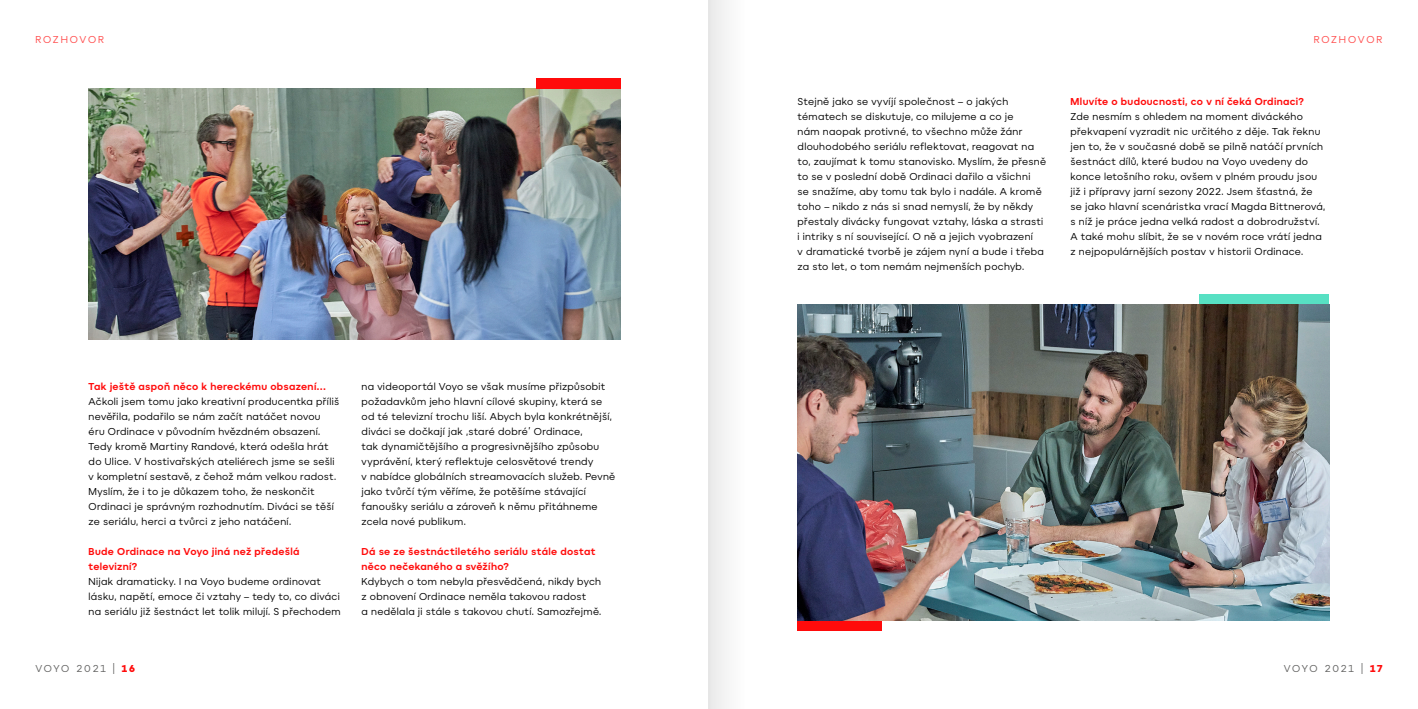
<style>
.page{position:relative;width:1418px;height:709px;background:#fff}
.page>*{position:absolute;margin:0;border:0;box-sizing:border-box;transform-origin:0 0}
.t1{font:10px/15px "Organica R";letter-spacing:.03em;color:#000}
.t2{font:700 10px/15px "Organica R";letter-spacing:.03em;color:#ff0b0b}
.t3{font:10px "Organica R";letter-spacing:.16em;color:#636362}
.t4{font:10px "Organica R";letter-spacing:.17em;color:#ff4d4d}
.s1{font-family:"Organica M";font-weight:700;color:#ff0b0b}
</style>
<div class="page">
<div style="left:709px;top:0;width:35px;height:709px;background:#f4f4f4"></div>
<img style="left:89px;top:89px;width:531px;height:250px">
<div style="left:536px;top:78px;width:84px;height:11px;background:#ff0b0b"></div>
<div style="left:1199px;top:294px;width:130px;height:11px;background:#57e0c3"></div>
<div style="left:797px;top:620px;width:84px;height:11px;background:#ff0b0b"></div>
<img style="left:797px;top:305px;width:532px;height:315px">
<p class="t4" style="left:35px;top:34px;width:70px">ROZHOVOR</p>
<p class="t4" style="left:1313px;top:34px;width:70px">ROZHOVOR</p>
<p class="t2" style="left:89px;top:379px;width:239px">Tak ještě aspoň něco k hereckému obsazení…</p>
<p class="t1" style="left:89px;top:394px;width:252px">Ačkoli jsem tomu jako kreativní producentka příliš nevěřila, podařilo se nám začít natáčet novou<br>éru Ordinace v původním hvězdném obsazení.<br>Tedy kromě Martiny Randové, která odešla hrát do Ulice. V hostivařských ateliérech jsme se sešli v kompletní sestavě, z čehož mám velkou radost.<br>Myslím, že i to je důkazem toho, že neskončit Ordinaci je správným rozhodnutím. Diváci se těší ze seriálu, herci a tvůrci z jeho natáčení.</p>
<p class="t2" style="left:89px;top:544px;width:212px">Bude Ordinace na Voyo jiná než předešlá televizní?</p>
<p class="t1" style="left:89px;top:574px;width:253px">Nijak dramaticky. I na Voyo budeme ordinovat lásku, napětí, emoce či vztahy – tedy to, co diváci na seriálu již šestnáct let tolik milují. S přechodem</p>
<p class="t1" style="left:361px;top:379px;width:255px">na videoportál Voyo se však musíme přizpůsobit požadavkům jeho hlavní cílové skupiny, která se od té televizní trochu liší. Abych byla konkrétnější, diváci se dočkají jak ,staré dobré’ Ordinace,<br>tak dynamičtějšího a progresivnějšího způsobu vyprávění, který reflektuje celosvětové trendy<br>v nabídce globálních streamovacích služeb. Pevně jako tvůrčí tým věříme, že potěšíme stávající fanoušky seriálu a zároveň k němu přitáhneme zcela nové publikum.</p>
<p class="t2" style="left:361px;top:544px;width:235px">Dá se ze šestnáctiletého seriálu stále dostat něco nečekaného a svěžího?</p>
<p class="t1" style="left:361px;top:574px;width:241px">Kdybych o tom nebyla přesvědčená, nikdy bych z obnovení Ordinace neměla takovou radost<br>a nedělala ji stále s takovou chutí. Samozřejmě.</p>
<p class="t1" style="left:797px;top:94px;width:250px">Stejně jako se vyvíjí společnost – o jakých tématech se diskutuje, co milujeme a co je<br>nám naopak protivné, to všechno může žánr dlouhodobého seriálu reflektovat, reagovat na to, zaujímat k tomu stanovisko. Myslím, že přesně to se v poslední době Ordinaci dařilo a všichni<br>se snažíme, aby tomu tak bylo i nadále. A kromě toho – nikdo z nás si snad nemyslí, že by někdy přestaly divácky fungovat vztahy, láska a strasti i intriky s ní související. O ně a jejich vyobrazení<br>v dramatické tvorbě je zájem nyní a bude i třeba za sto let, o tom nemám nejmenších pochyb.</p>
<p class="t2" style="left:1070px;top:94px;width:235px">Mluvíte o budoucnosti, co v ní čeká Ordinaci?</p>
<p class="t1" style="left:1070px;top:109px;width:256px">Zde nesmím s ohledem na moment diváckého překvapení vyzradit nic určitého z děje. Tak řeknu jen to, že v současné době se pilně natáčí prvních šestnáct dílů, které budou na Voyo uvedeny do konce letošního roku, ovšem v plném proudu jsou již i přípravy jarní sezony 2022. Jsem šťastná, že se jako hlavní scenáristka vrací Magda Bittnerová, s níž je práce jedna velká radost a dobrodružství.<br>A také mohu slíbit, že se v novém roce vrátí jedna z nejpopulárnějších postav v historii Ordinace.</p>
<p class="t3" style="left:35px;top:662px;width:101px">VOYO 2021 | <span class="s1">16</span></p>
<p class="t3" style="left:1283px;top:662px;width:100px">VOYO 2021 | <span class="s1">17</span></p>
</div>
